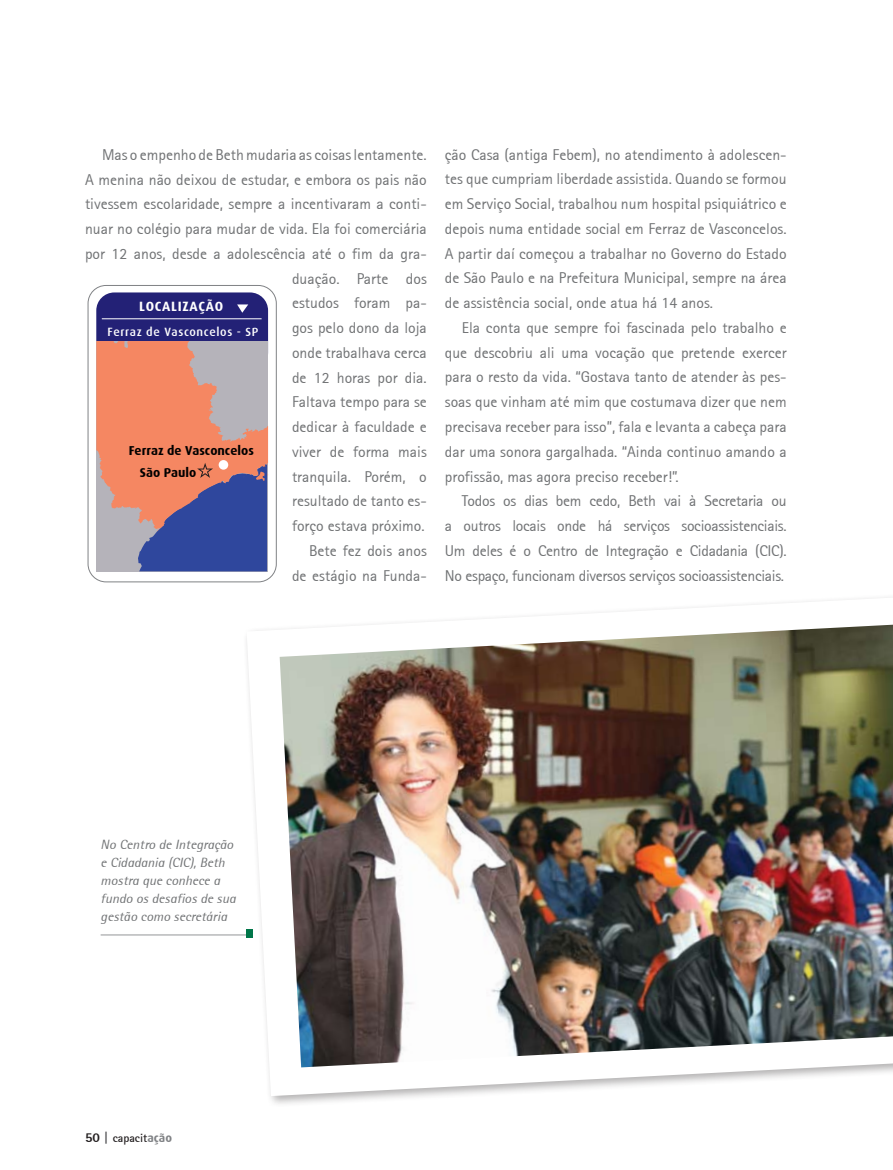
<style>
.page{position:relative;width:893px;height:1170px;background:#fff}
.page>*{position:absolute;margin:0;border:0;box-sizing:border-box;transform-origin:0 0}
.t1{font:15.75px/24.8px "Rotis Sans Serif 55";color:#717375;text-align:right}
.t2{font:15.75px "Rotis Sans Serif 55";letter-spacing:-.02em;color:#717375}
.t3{font:italic 13.5px/18px "Rotis Semi Sans 56";color:#717375}
.t4{font:700 13.5px "Dax";letter-spacing:.05em;color:#fff}
.t5{font:700 12.9px/22.6px "Dax";color:#000}
.t6{font:500 12px "Dax";letter-spacing:.05em;color:#fff}
.t7{font:700 12px "Rotis Sans Serif 65";color:#231f20}
.s1{font-family:"Rotis Sans Serif 75";font-weight:800;font-size:13.5px}
.s2{font-family:"Rotis Sans Serif 75";font-weight:800;font-size:13.5px;color:#58595b}
.s3{font-family:"Dax";color:#808285}
</style>
<div class="page">
<svg style="left:247px;top:597px;width:646px;height:498px"></svg>
<img style="left:280px;top:624px;width:613px;height:443px">
<hr style="left:101px;top:934px;width:146px;height:1px;background:#939598">
<div style="left:246px;top:929px;width:7px;height:9px;background:#007649"></div>
<div style="left:96px;top:292px;width:172px;height:79px;background:#232176;border-radius:18px"></div>
<svg style="left:96px;top:341px;width:172px;height:230px;background:#b68385"></svg>
<div style="left:88px;top:285px;width:189px;height:297px;border:1px solid #808285;border-radius:18px"></div>
<hr style="left:102px;top:318px;width:160px;height:1px;background:#fff">
<svg style="left:237px;top:304px;width:11px;height:9px"></svg>
<p class="t1" style="left:85px;top:142px;width:343px">Mas o empenho de Beth mudaria as coisas lentamente.<br>A menina não deixou de estudar, e embora os pais não tivessem escolaridade, sempre a incentivaram a conti&shy;nuar no colégio para mudar de vida. Ela foi comerciária por 12 anos, desde a adolescência até o fim da gra&shy;duação. Parte dos<br>estudos foram pa-<br>gos pelo dono da loja<br>onde trabalhava cerca<br>de 12 horas por dia.<br>Faltava tempo para se<br>dedicar à faculdade e<br>viver de forma mais<br>tranquila. Porém, o<br>resultado de tanto es-<br>forço estava próximo.<br>Bete fez dois anos<br>de estágio na Funda-</p>
<p class="t1" style="left:445px;top:142px;width:343px">ção Casa (antiga Febem), no atendimento à adolescen-</p>
<p class="t1" style="left:445px;top:167px;width:343px">tes que cumpriam liberdade assistida. Quando se formou</p>
<p class="t1" style="left:445px;top:191px;width:343px">em Serviço Social, trabalhou num hospital psiquiátrico e</p>
<p class="t1" style="left:445px;top:216px;width:343px">depois numa entidade social em Ferraz de Vasconcelos.</p>
<p class="t1" style="left:445px;top:241px;width:343px">A partir daí começou a trabalhar no Governo do Estado</p>
<p class="t1" style="left:445px;top:265px;width:343px">de São Paulo e na Prefeitura Municipal, sempre na área</p>
<p class="t1" style="left:445px;top:290px;width:270px">de assistência social, onde atua há 14 anos.</p>
<p class="t1" style="left:462px;top:315px;width:326px">Ela conta que sempre foi fascinada pelo trabalho e</p>
<p class="t1" style="left:445px;top:340px;width:343px">que descobriu ali uma vocação que pretende exercer</p>
<p class="t1" style="left:445px;top:364px;width:343px">para o resto da vida. “Gostava tanto de atender às pes-</p>
<p class="t1" style="left:445px;top:389px;width:343px">soas que vinham até mim que costumava dizer que nem</p>
<p class="t1" style="left:445px;top:414px;width:343px">precisava receber para isso”, fala e levanta a cabeça para</p>
<p class="t1" style="left:445px;top:439px;width:343px">dar uma sonora gargalhada. “Ainda continuo amando a</p>
<p class="t1" style="left:445px;top:463px;width:235px">profissão, mas agora preciso receber!”.</p>
<p class="t2" style="left:462px;top:491px;width:326px">Todos os dias bem cedo, Beth vai à Secretaria ou</p>
<p class="t2" style="left:445px;top:516px;width:343px">a outros locais onde há serviços socioassistenciais.</p>
<p class="t2" style="left:445px;top:541px;width:343px">Um deles é o Centro de Integração e Cidadania (CIC).</p>
<p class="t2" style="left:445px;top:566px;width:341px">No espaço, funcionam diversos serviços socioassistenciais.</p>
<p class="t4" style="left:139px;top:298px;width:85px">LOCALIZAÇÃO</p>
<p class="t6" style="left:108px;top:325px;width:152px">Ferraz de Vasconcelos - SP</p>
<p class="t5" style="left:140px;top:439px;width:115px;text-indent:-11px">Ferraz de Vasconcelos<br>São Paulo</p>
<p class="t3" style="left:101px;top:835px;width:137px">No Centro de Integração e Cidadania (CIC), Beth mostra que conhece a fundo os desafios de sua gestão como secretária</p>
<p class="t7" style="left:85px;top:1129px;width:88px"><span class="s1">50</span> <span class="s2">|</span> capacit<span class="s3">ação</span></p>
</div>
